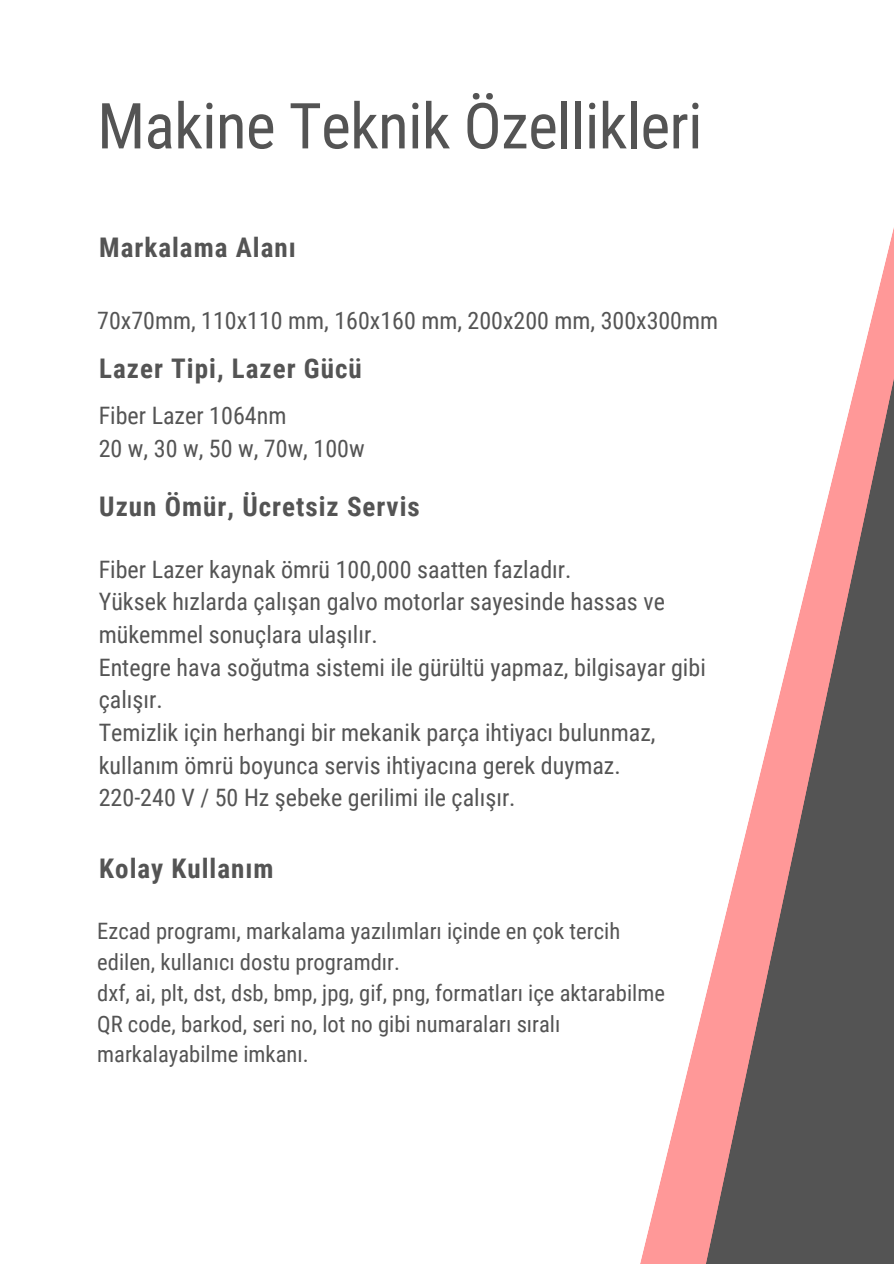
<style>
.page{position:relative;width:894px;height:1264px;background:#fff}
.page>*{position:absolute;margin:0;border:0;box-sizing:border-box;transform-origin:0 0}
.t1{font:63.45px "Roboto Condensed";letter-spacing:-.01em;color:#545454}
.t2{font:700 27px "Roboto Condensed";letter-spacing:.04em;color:#545454}
.t3{font:24px/32.7px "Roboto Condensed";color:#545454}
.t4{font:22.65px/30.8px "Roboto Condensed";color:#545454}
</style>
<div class="page">
<svg style="left:640px;top:232px;width:253px;height:1031px"></svg>
<p class="t1" style="left:97px;top:90px;width:606px">Makine Teknik Özellikleri</p>
<p class="t2" style="left:99px;top:232px;width:198px">Markalama Alanı</p>
<p class="t3" style="left:97px;top:304px;width:622px">70x70mm, 110x110 mm, 160x160 mm, 200x200 mm, 300x300mm</p>
<p class="t2" style="left:99px;top:353px;width:264px">Lazer Tipi, Lazer Gücü</p>
<p class="t3" style="left:99px;top:400px;width:189px">Fiber Lazer 1064nm</p>
<p class="t3" style="left:99px;top:432px;width:267px">20 w, 30 w, 50 w, 70w, 100w</p>
<p class="t2" style="left:99px;top:491px;width:322px">Uzun Ömür, Ücretsiz Servis</p>
<p class="t3" style="left:99px;top:553px;width:474px">Fiber Lazer kaynak ömrü 100,000 saatten fazladır.</p>
<p class="t3" style="left:99px;top:585px;width:567px">Yüksek hızlarda çalışan galvo motorlar sayesinde hassas ve mükemmel sonuçlara ulaşılır.</p>
<p class="t3" style="left:99px;top:651px;width:608px">Entegre hava soğutma sistemi ile gürültü yapmaz, bilgisayar gibi çalışır.</p>
<p class="t3" style="left:99px;top:716px;width:558px">Temizlik için herhangi bir mekanik parça ihtiyacı bulunmaz, kullanım ömrü boyunca servis ihtiyacına gerek duymaz.</p>
<p class="t3" style="left:99px;top:781px;width:418px">220-240 V / 50 Hz şebeke gerilimi ile çalışır.</p>
<p class="t2" style="left:99px;top:852px;width:176px">Kolay Kullanım</p>
<p class="t4" style="left:97px;top:916px;width:524px">Ezcad programı, markalama yazılımları içinde en çok tercih edilen, kullanıcı dostu programdır.</p>
<p class="t4" style="left:97px;top:977px;width:569px">dxf, ai, plt, dst, dsb, bmp, jpg, gif, png, formatları içe aktarabilme</p>
<p class="t4" style="left:97px;top:1008px;width:464px">QR code, barkod, seri no, lot no gibi numaraları sıralı markalayabilme imkanı.</p>
</div>
